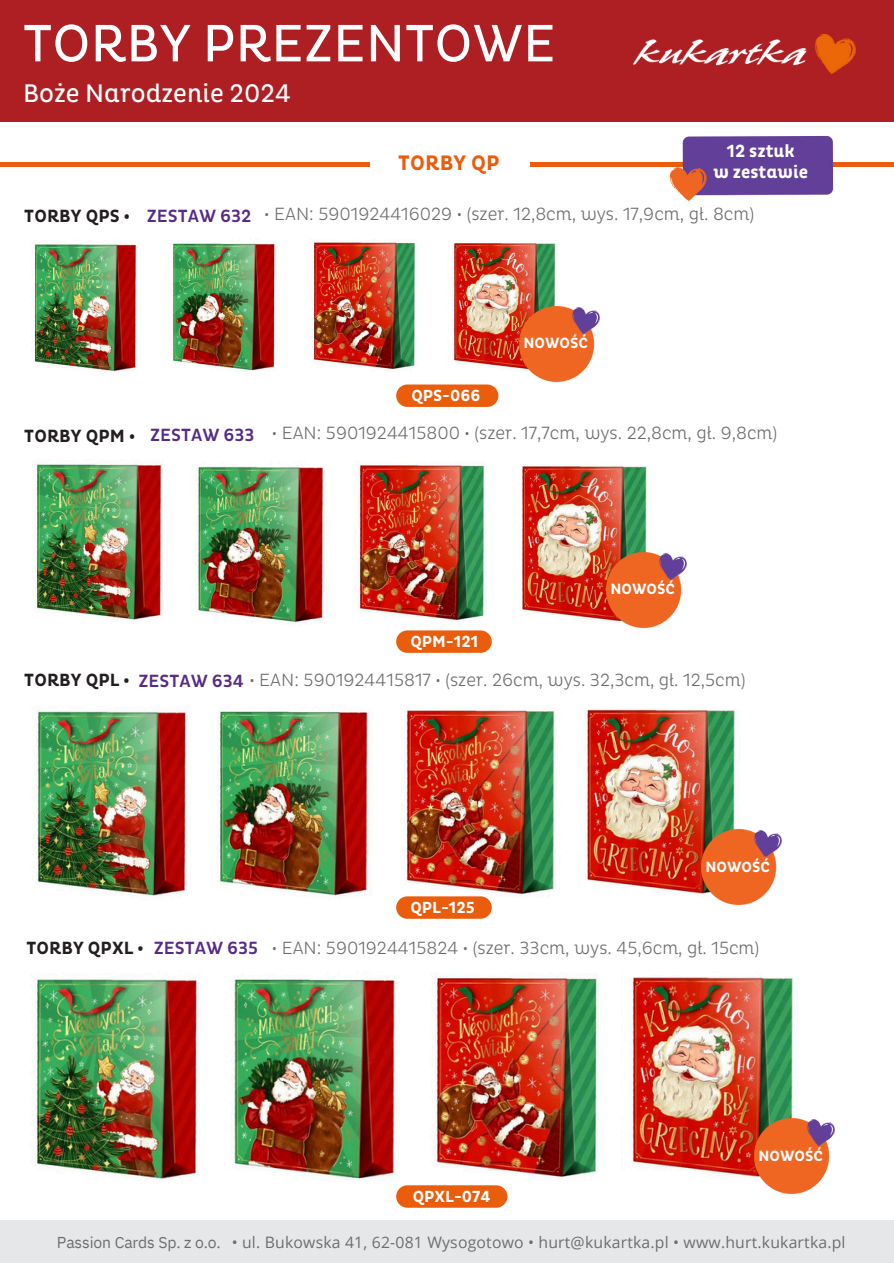
<style>
.page{position:relative;width:894px;height:1264px;background:#fff}
.page>*{position:absolute;margin:0;border:0;box-sizing:border-box;transform-origin:0 0}
.t1{font:53.55px "Pluto Cond";color:#fff}
.t2{font:25.95px "Pluto Cond";color:#fff}
.t3{font:700 21.3px "Pluto Cond";letter-spacing:.01em;color:#e95d0c}
.t4{font:300 18px "Pluto Cond";color:#6d6e70}
.t5{font:700 18px "Pluto Cond";letter-spacing:.005em;color:#231f20}
.t6{font:500 18px "Pluto Cond";color:#572b86}
.t7{font:700 18px/21.5px "Pluto Cond";color:#fff;text-align:center}
.t8{font:700 16.35px "Pluto Cond";color:#fff}
.t9{font:15.75px "Open Sans";letter-spacing:.015em;color:#6d6e70}
.t10{font:15.75px "IBM Plex Sans";letter-spacing:-.01em;color:#6d6e70}
.t11{font:700 15.15px "Pluto Cond";color:#fff}
.s1{font-weight:500;color:#572b86}
</style>
<div class="page">
<hr style="left:64px;top:162px;width:306px;height:4px;background:#e95d0c">
<hr style="left:530px;top:162px;width:302px;height:4px;background:#e95d0c">
<hr style="left:591px;top:162px;width:302px;height:4px;background:#e95d0c">
<hr style="left:0;top:162px;width:306px;height:4px;background:#e95d0c">
<div style="left:0;top:1220px;width:893px;height:42px;background:#e6e7e8"></div>
<img style="left:37px;top:710px;width:149px;height:187px">
<img style="left:219px;top:711px;width:149px;height:186px">
<img style="left:405px;top:709px;width:150px;height:196px">
<img style="left:587px;top:709px;width:148px;height:185px">
<svg style="left:396px;top:896px;width:95px;height:22px;background:#ea661a"></svg>
<svg style="left:396px;top:630px;width:95px;height:23px;background:#ea681d"></svg>
<img style="left:34px;top:243px;width:103px;height:128px">
<img style="left:172px;top:243px;width:103px;height:128px">
<img style="left:313px;top:242px;width:102px;height:127px">
<svg style="left:396px;top:384px;width:102px;height:23px;background:#ea681d"></svg>
<img style="left:454px;top:243px;width:102px;height:125px">
<img style="left:36px;top:463px;width:126px;height:157px">
<img style="left:197px;top:466px;width:127px;height:157px">
<img style="left:359px;top:464px;width:126px;height:156px">
<img style="left:522px;top:466px;width:125px;height:154px">
<img style="left:36px;top:977px;width:162px;height:203px">
<img style="left:233px;top:979px;width:162px;height:201px">
<img style="left:435px;top:977px;width:162px;height:201px">
<svg style="left:396px;top:1185px;width:111px;height:22px;background:#ea6518"></svg>
<img style="left:632px;top:977px;width:161px;height:200px">
<img style="left:751px;top:1115px;width:84px;height:79px">
<img style="left:698px;top:826px;width:84px;height:79px">
<img style="left:603px;top:549px;width:84px;height:79px">
<img style="left:516px;top:304px;width:84px;height:78px">
<div style="left:0;top:0;width:893px;height:122px;background:#ae1f23"></div>
<img style="left:633px;top:34px;width:222px;height:40px">
<img style="left:666px;top:135px;width:170px;height:66px">
<h3 class="t1" style="left:23px;top:12px;width:534px">TORBY PREZENTOWE</h3>
<h3 class="t2" style="left:23px;top:78px;width:269px">Boże Narodzenie 2024</h3>
<h2 class="t3" style="left:398px;top:151px;width:103px">TORBY QP</h2>
<p class="t7" style="left:713px;top:141px;width:96px">12 sztuk<br>w zestawie</p>
<p class="t5" style="left:24px;top:205px;width:107px">TORBY QPS •</p>
<h3 class="t6" style="left:147px;top:205px;width:106px">ZESTAW 632</h3>
<h5 class="t4" style="left:264px;top:203px;width:491px">• EAN: 5901924416029 • (szer. 12,8cm, wys. 17,9cm, gł. 8cm)</h5>
<p class="t5" style="left:24px;top:426px;width:112px">TORBY QPM •</p>
<p class="t6" style="left:150px;top:424px;width:106px">ZESTAW 633</p>
<h2 class="t8" style="left:411px;top:386px;width:70px">QPS-066</h2>
<p class="t11" style="left:523px;top:334px;width:66px">NOWOŚĆ</p>
<p class="t4" style="left:272px;top:422px;width:507px">• EAN: 5901924415800 • (szer. 17,7cm, wys. 22,8cm, gł. 9,8cm)</p>
<p class="t8" style="left:410px;top:632px;width:69px">QPM-121</p>
<h5 class="t11" style="left:610px;top:580px;width:66px">NOWOŚĆ</h5>
<h3 class="t5" style="left:24px;top:670px;width:107px">TORBY QPL •</h3>
<p class="t4" style="left:138px;top:670px;width:608px"><span class="s1">ZESTAW 634</span> • EAN: 5901924415817 • (szer. 26cm, wys. 32,3cm, gł. 12,5cm)</p>
<p class="t8" style="left:410px;top:897px;width:66px">QPL-125</p>
<h2 class="t11" style="left:705px;top:857px;width:66px">NOWOŚĆ</h2>
<h2 class="t5" style="left:26px;top:937px;width:119px">TORBY QPXL •</h2>
<p class="t6" style="left:154px;top:937px;width:106px">ZESTAW 635</p>
<p class="t4" style="left:272px;top:937px;width:489px">• EAN: 5901924415824 • (szer. 33cm, wys. 45,6cm, gł. 15cm)</p>
<p class="t8" style="left:413px;top:1186px;width:79px">QPXL-074</p>
<p class="t11" style="left:758px;top:1146px;width:66px">NOWOŚĆ</p>
<p class="t10" style="left:57px;top:1231px;width:165px">Passion Cards Sp. z o.o.</p>
<p class="t9" style="left:231px;top:1231px;width:615px">• ul. Bukowska 41, 62-081 Wysogotowo • hurt@kukartka.pl • www.hurt.kukartka.pl</p>
</div>
